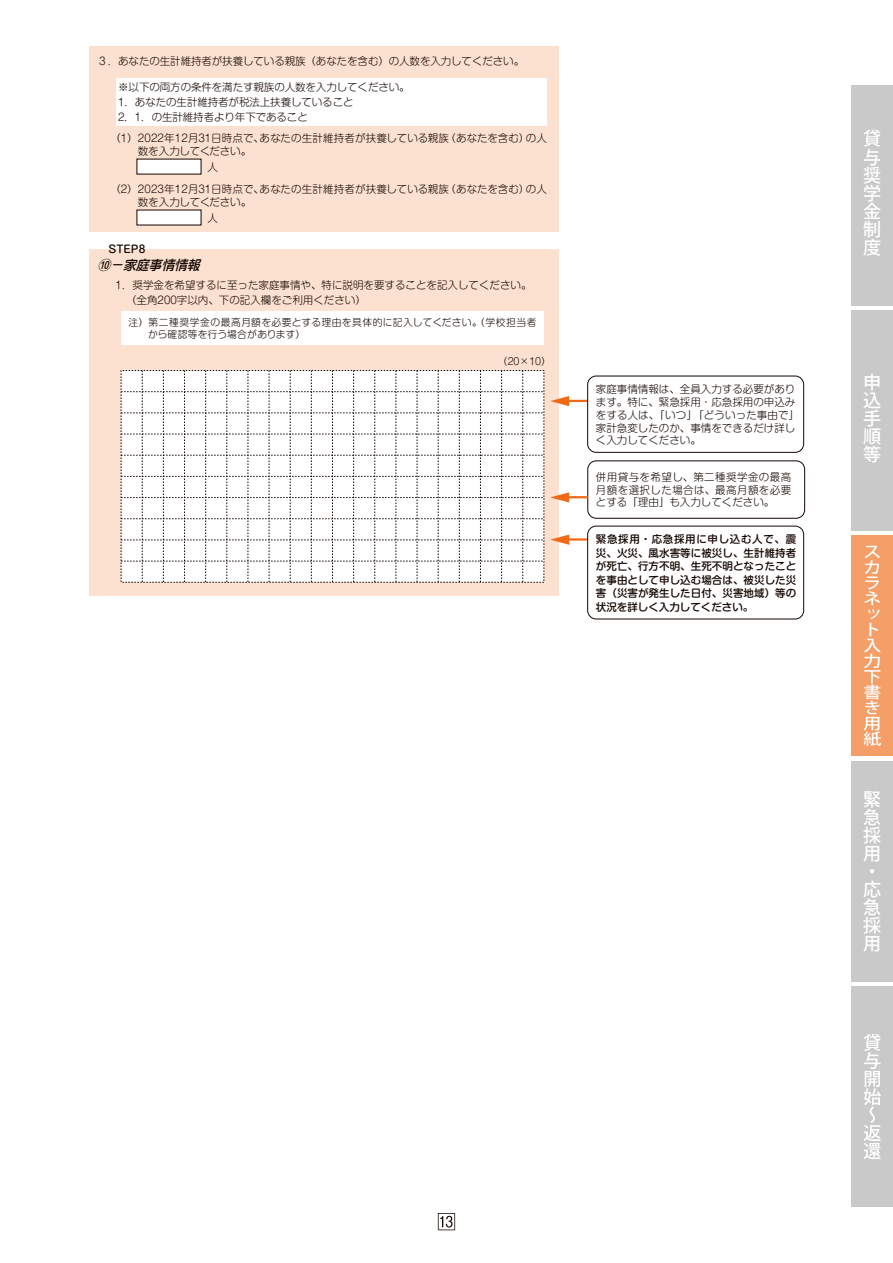
<style>
.page{position:relative;width:893px;height:1263px;background:#fff}
.page>*{position:absolute;margin:0;border:0;box-sizing:border-box;transform-origin:0 0}
.t1{font:500 18px/18px "Koz Go Pro";color:#fff}
.t2{font:italic 500 13.2px "Shin M Go Pro";color:#140700}
.t3{font:300 10.5px/12.8px "Shin M Go Pro";color:#140700}
.t4{font:500 10.5px/13.5px "Shin M Go Pro";letter-spacing:.005em;color:#140700;text-align:justify}
.t5{font:300 10.5px "Shin M Go Pro";letter-spacing:.02em;color:#140700}
.t6{font:300 10.5px "Shin M Go Pro";letter-spacing:-.02em;color:#140700}
.t7{font:300 9.9px/11.7px "Shin M Go Pro";letter-spacing:.03em;color:#140700}
</style>
<div class="page">
<svg style="left:438px;top:1213px;width:17px;height:17px"></svg>
<div style="left:851px;top:85px;width:42px;height:220px;background:#c9c9ca"></div>
<div style="left:851px;top:536px;width:42px;height:220px;background:#f59e68"></div>
<div style="left:851px;top:986px;width:42px;height:220px;background:#c9c9ca"></div>
<div style="left:851px;top:761px;width:42px;height:220px;background:#c9c9ca"></div>
<div style="left:851px;top:310px;width:42px;height:220px;background:#c9c9ca"></div>
<svg style="left:864px;top:546px;width:17px;height:200px"></svg>
<svg style="left:864px;top:1034px;width:17px;height:125px"></svg>
<div style="left:89px;top:47px;width:470px;height:185px;background:#fce1d1"></div>
<div style="left:89px;top:249px;width:470px;height:347px;background:#fce1d1"></div>
<div style="left:116px;top:78px;width:431px;height:48px;background:#fff"></div>
<div style="left:137px;top:159px;width:64px;height:15px;background:#fff"></div>
<div style="left:137px;top:210px;width:64px;height:15px;background:#fff"></div>
<svg style="left:121px;top:370px;width:423px;height:212px;background:#f3f3f2"></svg>
<div style="left:587px;top:461px;width:218px;height:57px;border:1px solid #140700;border-radius:9px"></div>
<hr style="left:568px;top:400px;width:20px;height:2px;background:#f06917">
<svg style="left:550px;top:492px;width:19px;height:10px"></svg>
<hr style="left:568px;top:496px;width:20px;height:2px;background:#f06917">
<div style="left:587px;top:376px;width:217px;height:77px;border:1px solid #140700;border-radius:9px"></div>
<svg style="left:550px;top:396px;width:19px;height:10px"></svg>
<hr style="left:568px;top:538px;width:20px;height:3px;background:#f06917">
<div style="left:587px;top:526px;width:217px;height:93px;border:1px solid #140700;border-radius:9px"></div>
<svg style="left:550px;top:535px;width:19px;height:10px"></svg>
<div style="left:121px;top:312px;width:423px;height:33px;background:#fff"></div>
<p class="t3" style="left:97px;top:53px;width:428px">３．あなたの生計維持者が扶養している親族（あなたを含む）の人数を入力してください。</p>
<p class="t3" style="left:118px;top:78px;width:293px;line-height:15px">※以下の両方の条件を満たす親族の人数を入力してください。<br>1．あなたの生計維持者が税法上扶養していること<br>2．1．の生計維持者より年下であること</p>
<p class="t5" style="left:110px;top:130px;width:438px">（1）2022年12月31日時点で、あなたの生計維持者が扶養している親族（あなたを含む）の人</p>
<p class="t3" style="left:208px;top:159px;width:12px">人</p>
<p class="t6" style="left:138px;top:142px;width:115px">数を入力してください。</p>
<p class="t5" style="left:110px;top:181px;width:438px">（2）2023年12月31日時点で、あなたの生計維持者が扶養している親族（あなたを含む）の人</p>
<p class="t3" style="left:208px;top:210px;width:12px">人</p>
<p class="t6" style="left:138px;top:193px;width:115px">数を入力してください。</p>
<p class="t4" style="left:108px;top:241px;width:38px">STEP8</p>
<p class="t2" style="left:98px;top:254px;width:108px">⑩－家庭事情情報</p>
<p class="t3" style="left:126px;top:276px;width:407px;line-height:15px;text-indent:-10px">1．奨学金を希望するに至った家庭事情や、特に説明を要することを記入してください。（全角200字以内、下の記入欄をご利用ください）</p>
<p class="t7" style="left:148px;top:315px;width:390px;text-indent:-20px">注）第二種奨学金の最高月額を必要とする理由を具体的に記入してください。（学校担当者から確認等を行う場合があります）</p>
<p class="t7" style="left:498px;top:354px;width:55px">（20×10）</p>
<p class="t3" style="left:596px;top:382px;width:205px">家庭事情情報は、全員入力する必要があります。特に、緊急採用・応急採用の申込みをする人は、「いつ」「どういった事由で」家計急変したのか、事情をできるだけ詳しく入力してください。</p>
<p class="t3" style="left:596px;top:469px;width:197px;text-align:justify">併用貸与を希望し、第二種奨学金の最高月額を選択した場合は、最高月額を必要とする「理由」も入力してください。</p>
<p class="t4" style="left:596px;top:531px;width:202px">緊急採用・応急採用に申し込む人で、震災、火災、風水害等に被災し、生計維持者が死亡、行方不明、生死不明となったことを事由として申し込む場合は、被災した災害（災害が発生した日付、災害地域）等の状況を詳しく入力してください。</p>
<h1 class="t1" style="left:863px;top:131px;width:20px">貸</h1>
<h1 class="t1" style="left:863px;top:149px;width:20px">与</h1>
<h1 class="t1" style="left:863px;top:167px;width:20px">奨</h1>
<h1 class="t1" style="left:863px;top:185px;width:20px">学</h1>
<h1 class="t1" style="left:863px;top:203px;width:20px">金</h1>
<h1 class="t1" style="left:863px;top:221px;width:20px">制</h1>
<h1 class="t1" style="left:863px;top:239px;width:20px">度</h1>
<h1 class="t1" style="left:863px;top:374px;width:20px">申</h1>
<h1 class="t1" style="left:863px;top:392px;width:20px">込</h1>
<h1 class="t1" style="left:863px;top:410px;width:20px">手</h1>
<h1 class="t1" style="left:863px;top:428px;width:20px">順</h1>
<h1 class="t1" style="left:863px;top:446px;width:20px">等</h1>
<h1 class="t1" style="left:863px;top:791px;width:19px">緊急採用・応急採用</h1>
</div>
